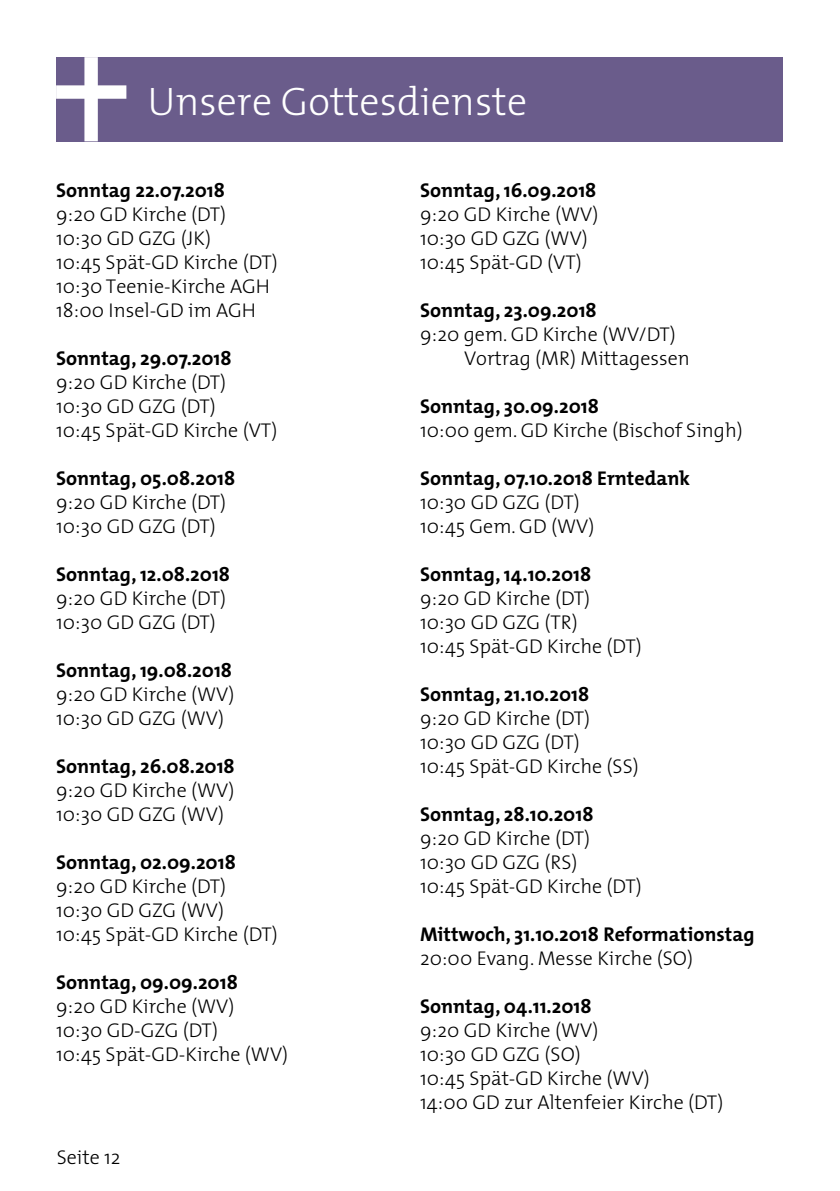
<style>
.page{position:relative;width:840px;height:1191px;background:#fff}
.page>*{position:absolute;margin:0;border:0;box-sizing:border-box;transform-origin:0 0}
.t1{font:300 40px "The Mix";color:#fff}
.t2{font:300 20px/24px "The Mix";color:#000}
.t3{font:700 20px "The Mix";color:#000}
</style>
<div class="page">
<div style="left:56px;top:57px;width:726px;height:84px;background:#6a5c8b"></div>
<svg style="left:56px;top:57px;width:70px;height:84px"></svg>
<h1 class="t1" style="left:147px;top:69px;width:381px">Unsere Gottesdienste</h1>
<p class="t3" style="left:56px;top:173px;width:170px">Sonntag 22.07.2018</p>
<p class="t2" style="left:56px;top:201px;width:223px">9:20 GD Kirche (DT)<br>10:30 GD GZG (JK)<br>10:45 Spät-GD Kirche (DT)<br>10:30 Teenie-Kirche AGH<br>18:00 Insel-GD im AGH</p>
<p class="t3" style="left:56px;top:341px;width:177px">Sonntag, 29.07.2018</p>
<p class="t2" style="left:56px;top:369px;width:223px">9:20 GD Kirche (DT)<br>10:30 GD GZG (DT)<br>10:45 Spät-GD Kirche (VT)</p>
<p class="t3" style="left:56px;top:461px;width:180px">Sonntag, 05.08.2018</p>
<p class="t2" style="left:56px;top:489px;width:172px">9:20 GD Kirche (DT)<br>10:30 GD GZG (DT)</p>
<p class="t3" style="left:56px;top:557px;width:175px">Sonntag, 12.08.2018</p>
<p class="t2" style="left:56px;top:585px;width:172px">9:20 GD Kirche (DT)<br>10:30 GD GZG (DT)</p>
<p class="t3" style="left:56px;top:653px;width:177px">Sonntag, 19.08.2018</p>
<p class="t2" style="left:56px;top:681px;width:180px">9:20 GD Kirche (WV)<br>10:30 GD GZG (WV)</p>
<p class="t3" style="left:56px;top:749px;width:180px">Sonntag, 26.08.2018</p>
<p class="t2" style="left:56px;top:777px;width:180px">9:20 GD Kirche (WV)<br>10:30 GD GZG (WV)</p>
<p class="t3" style="left:56px;top:845px;width:181px">Sonntag, 02.09.2018</p>
<p class="t2" style="left:56px;top:873px;width:223px">9:20 GD Kirche (DT)<br>10:30 GD GZG (WV)<br>10:45 Spät-GD Kirche (DT)</p>
<p class="t3" style="left:56px;top:965px;width:183px">Sonntag, 09.09.2018</p>
<p class="t2" style="left:56px;top:993px;width:233px">9:20 GD Kirche (WV)<br>10:30 GD-GZG (DT)<br>10:45 Spät-GD-Kirche (WV)</p>
<p class="t2" style="left:57px;top:1145px;width:65px">Seite 12</p>
<p class="t3" style="left:420px;top:173px;width:178px">Sonntag, 16.09.2018</p>
<p class="t2" style="left:420px;top:201px;width:180px">9:20 GD Kirche (WV)<br>10:30 GD GZG (WV)<br>10:45 Spät-GD (VT)</p>
<p class="t3" style="left:420px;top:293px;width:178px">Sonntag, 23.09.2018</p>
<p class="t2" style="left:464px;top:321px;width:227px;text-indent:-44px">9:20 gem. GD Kirche (WV/DT)<br>Vortrag (MR) Mittagessen</p>
<p class="t3" style="left:420px;top:389px;width:180px">Sonntag, 30.09.2018</p>
<p class="t2" style="left:420px;top:417px;width:324px">10:00 gem. GD Kirche (Bischof Singh)</p>
<p class="t3" style="left:420px;top:461px;width:271px">Sonntag, 07.10.2018 Erntedank</p>
<p class="t2" style="left:420px;top:489px;width:176px">10:30 GD GZG (DT)<br>10:45 Gem. GD (WV)</p>
<p class="t3" style="left:420px;top:557px;width:173px">Sonntag, 14.10.2018</p>
<p class="t2" style="left:420px;top:585px;width:223px">9:20 GD Kirche (DT)<br>10:30 GD GZG (TR)<br>10:45 Spät-GD Kirche (DT)</p>
<p class="t3" style="left:420px;top:677px;width:170px">Sonntag, 21.10.2018</p>
<p class="t2" style="left:420px;top:705px;width:220px">9:20 GD Kirche (DT)<br>10:30 GD GZG (DT)<br>10:45 Spät-GD Kirche (SS)</p>
<p class="t3" style="left:420px;top:797px;width:175px">Sonntag, 28.10.2018</p>
<p class="t2" style="left:420px;top:825px;width:223px">9:20 GD Kirche (DT)<br>10:30 GD GZG (RS)<br>10:45 Spät-GD Kirche (DT)</p>
<p class="t3" style="left:420px;top:917px;width:336px">Mittwoch, 31.10.2018 Reformationstag</p>
<p class="t2" style="left:420px;top:945px;width:274px">20:00 Evang. Messe Kirche (SO)</p>
<p class="t3" style="left:420px;top:989px;width:173px">Sonntag, 04.11.2018</p>
<p class="t2" style="left:420px;top:1017px;width:305px">9:20 GD Kirche (WV)<br>10:30 GD GZG (SO)<br>10:45 Spät-GD Kirche (WV)<br>14:00 GD zur Altenfeier Kirche (DT)</p>
</div>
